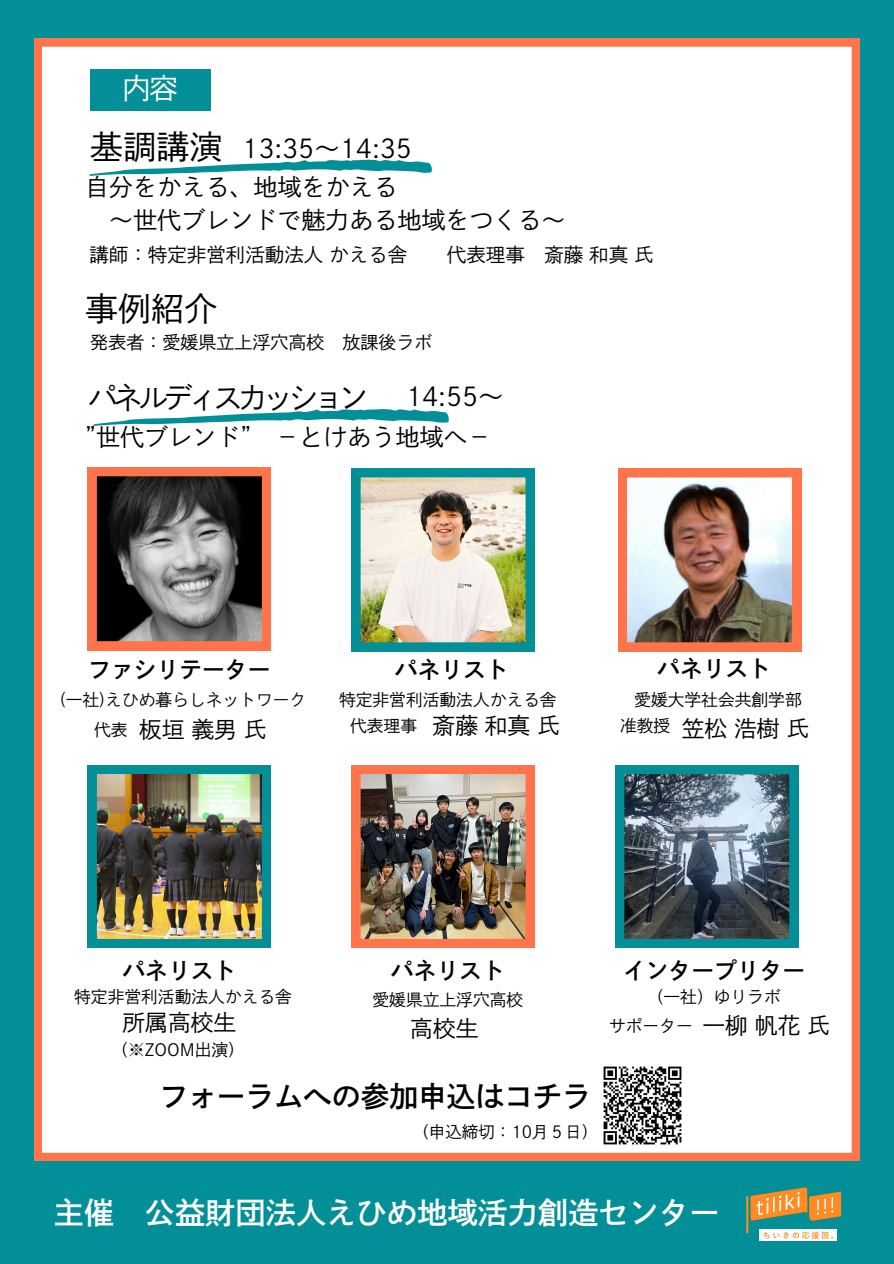
<style>
.page{position:relative;width:894px;height:1264px;background:#fff}
.page>*{position:absolute;margin:0;border:0;box-sizing:border-box;transform-origin:0 0}
.t1{font:33px "DMT Shuei Go Kin Std L";color:#000}
.t2{font:30.3px "DMT Shuei Go Kin Std B";color:#fff}
.t3{font:30px "DMT Shuei Go Kin Std L";letter-spacing:-.165em;color:#000}
.t4{font:28.8px "DMT Shuei Go Kin Std B";color:#000}
.t5{font:28.8px "DMT Shuei Go Kin Std L";color:#fff}
.t6{font:25.5px "DMT Shuei Go Kin Std L";color:#000}
.t7{font:24px/32.7px "DMT Shuei Go Kin Std L";color:#000}
.t8{font:22.8px "DMT Shuei Go Kin Std B";color:#000}
.t9{font:22.8px "DMT Shuei Go Kin Std L";color:#000}
.t10{font:19.5px "DMT Shuei Go Kin Std L";color:#000}
.t11{font:18px "DMT Shuei Go Kin Std L";color:#000}
.t12{font:16.8px "DMT Shuei Go Kin Std L";color:#000}
.t13{font:16.5px "DMT Shuei Go Kin Std L";color:#000}
</style>
<div class="page">
<div style="left:0;top:0;width:893px;height:1263px;background:#038f97"></div>
<div style="left:34px;top:39px;width:825px;height:1121px;background:#fff"></div>
<svg style="left:88px;top:467px;width:183px;height:183px"></svg>
<img style="left:351px;top:468px;width:183px;height:183px">
<img style="left:88px;top:765px;width:183px;height:182px">
<img style="left:351px;top:765px;width:183px;height:182px">
<svg style="left:615px;top:765px;width:183px;height:182px"></svg>
<img style="left:618px;top:468px;width:182px;height:183px">
<img style="left:596px;top:1059px;width:92px;height:92px;border-radius:19px">
<div style="left:90px;top:69px;width:120px;height:41px;background:#038f97"></div>
<svg style="left:93px;top:408px;width:355px;height:18px"></svg>
<svg style="left:89px;top:158px;width:343px;height:18px"></svg>
<img style="left:746px;top:1187px;width:96px;height:53px">
<p class="t5" style="left:122px;top:74px;width:57px">内容</p>
<h2 class="t1" style="left:90px;top:130px;width:133px">基調講演</h2>
<p class="t7" style="left:109px;top:171px;width:454px;text-indent:-24px">自分をかえる、地域をかえる<br>～世代ブレンドで魅力ある地域をつくる～</p>
<h2 class="t6" style="left:242px;top:135px;width:171px">13:35～14:35</h2>
<p class="t10" style="left:89px;top:245px;width:319px">講師：特定非営利活動法人かえる舎</p>
<h6 class="t10" style="left:446px;top:245px;width:206px">代表理事 斎藤和真氏</h6>
<p class="t1" style="left:85px;top:292px;width:133px">事例紹介</p>
<p class="t11" style="left:90px;top:333px;width:344px">発表者：愛媛県立上浮穴高校 放課後ラボ</p>
<h5 class="t3" style="left:88px;top:383px;width:282px">パネルディスカッション</h5>
<h4 class="t6" style="left:406px;top:384px;width:96px">14:55～</h4>
<p class="t7" style="left:85px;top:420px;width:397px">”世代ブレンド” －とけあう地域へ－</p>
<p class="t8" style="left:395px;top:658px;width:115px">パネリスト</p>
<p class="t12" style="left:339px;top:691px;width:219px">特定非営利活動法人かえる舎</p>
<p class="t8" style="left:88px;top:658px;width:183px">ファシリテーター</p>
<p class="t12" style="left:60px;top:691px;width:248px">(一社)えひめ暮らしネットワーク</p>
<h6 class="t12" style="left:94px;top:721px;width:35px">代表</h6>
<p class="t9" style="left:139px;top:718px;width:126px">板垣義男氏</p>
<p class="t12" style="left:350px;top:717px;width:68px">代表理事</p>
<h6 class="t9" style="left:432px;top:714px;width:126px">斎藤和真氏</h6>
<p class="t8" style="left:657px;top:657px;width:115px">パネリスト</p>
<p class="t12" style="left:634px;top:691px;width:169px">愛媛大学社会共創学部</p>
<p class="t12" style="left:620px;top:717px;width:52px">准教授</p>
<p class="t9" style="left:681px;top:716px;width:126px">笠松浩樹氏</p>
<p class="t8" style="left:122px;top:959px;width:115px">パネリスト</p>
<p class="t8" style="left:391px;top:959px;width:115px">パネリスト</p>
<h6 class="t8" style="left:623px;top:959px;width:183px">インタープリター</h6>
<h6 class="t12" style="left:74px;top:988px;width:219px">特定非営利活動法人かえる舎</h6>
<h6 class="t9" style="left:122px;top:1010px;width:114px">所属高校生</h6>
<p class="t12" style="left:646px;top:988px;width:135px">（一社）ゆりラボ</p>
<p class="t9" style="left:702px;top:1013px;width:126px">一柳帆花氏</p>
<p class="t12" style="left:372px;top:990px;width:152px">愛媛県立上浮穴高校</p>
<p class="t9" style="left:410px;top:1016px;width:68px">高校生</p>
<p class="t12" style="left:609px;top:1016px;width:85px">サポーター</p>
<p class="t12" style="left:111px;top:1040px;width:135px">（※ZOOM出演）</p>
<p class="t4" style="left:159px;top:1082px;width:433px">フォーラムへの参加申込はコチラ</p>
<p class="t13" style="left:412px;top:1122px;width:187px">（申込締切：10月５日）</p>
<p class="t2" style="left:54px;top:1197px;width:667px">主催 公益財団法人えひめ地域活力創造センター</p>
</div>
